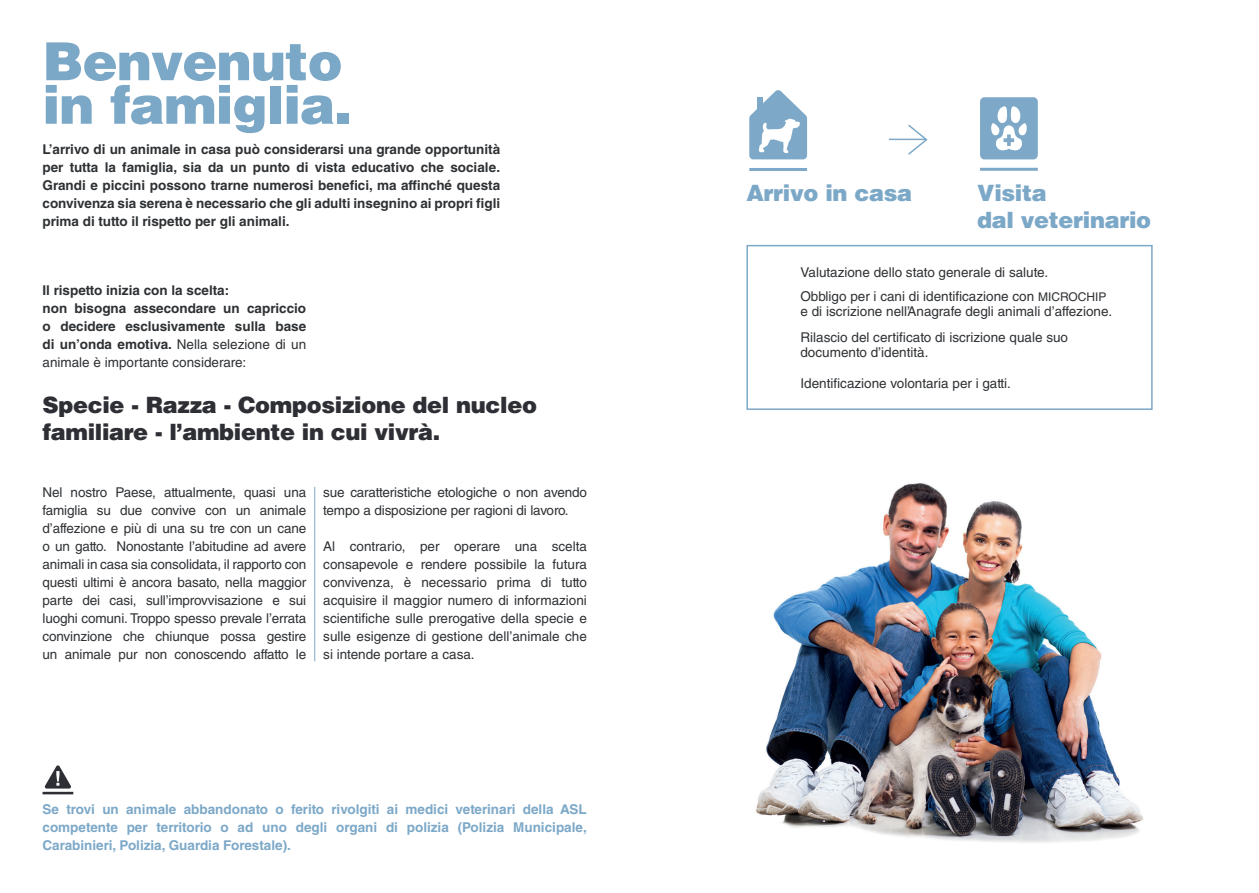
<style>
.page{position:relative;width:1259px;height:893px;background:#fff}
.page>*{position:absolute;margin:0;border:0;box-sizing:border-box;transform-origin:0 0}
.t1{font:900 52.5px/43.5px "Helvetica LT Std";letter-spacing:-.015em;color:#7ca8c8}
.t2{font:900 22.5px/27px "Helvetica LT Std";letter-spacing:-.015em;color:#2e2f35}
.t3{font:900 22.5px/27px "Helvetica LT Std";letter-spacing:-.015em;color:#7ca8c8}
.t4{font:13.5px/18px "Helvetica LT Std";color:#2e3134}
.t5{font:700 13.5px/18px "Helvetica LT Std";color:#2e3134;text-align:justify}
.t6{font:700 13.5px/18px "Helvetica LT Std";color:#7ca8c8;text-align:justify}
.s1{font-weight:400}
.s2{font-size:12px}
</style>
<div class="page">
<img style="left:756px;top:483px;width:387px;height:360px">
<svg style="left:749px;top:90px;width:58px;height:69px"></svg>
<div style="left:757px;top:98px;width:6px;height:12px;background:#7da8c8"></div>
<hr style="left:749px;top:168px;width:58px;height:3px;background:#7da8c8">
<hr style="left:980px;top:168px;width:57px;height:3px;background:#7da8c8">
<div style="left:980px;top:97px;width:57px;height:62px;background:#7da8c8;border-radius:4px"></div>
<svg style="left:991px;top:106px;width:35px;height:45px"></svg>
<hr style="left:889px;top:139px;width:36px;height:1px;background:#7da8c8">
<svg style="left:907px;top:124px;width:21px;height:31px"></svg>
<div style="left:746px;top:245px;width:406px;height:165px;border:2px solid #7da8c8"></div>
<svg style="left:44px;top:765px;width:27px;height:24px"></svg>
<hr style="left:43px;top:792px;width:30px;height:2px;background:#2e2f35">
<hr style="left:314px;top:487px;width:1px;height:174px;background:#7da8c8">
<h1 class="t1" style="left:43px;top:38px;width:311px">Benvenuto in famiglia.</h1>
<p class="t5" style="left:43px;top:140px;width:459px">L’arrivo di un animale in casa può considerarsi una grande opportunità per tutta la famiglia, sia da un punto di vista educativo che sociale.<br>Grandi e piccini possono trarne numerosi benefici, ma affinché questa convivenza sia serena è necessario che gli adulti insegnino ai propri figli prima di tutto il rispetto per gli animali.</p>
<p class="t5" style="left:43px;top:281px;width:265px;text-align:left">Il rispetto inizia con la scelta:<br>non bisogna assecondare un capriccio o decidere esclusivamente sulla base di un’onda emotiva. <span class="s1">Nella selezione di un animale è importante considerare:</span></p>
<h2 class="t2" style="left:43px;top:391px;width:496px">Specie - Razza - Composizione del nucleo familiare - l’ambiente in cui vivrà.</h2>
<p class="t4" style="left:43px;top:483px;width:265px;text-align:justify">Nel nostro Paese, attualmente, quasi una famiglia su due convive con un animale d’affezione e più di una su tre con un cane o un gatto. Nonostante l’abitudine ad avere animali in casa sia consolidata, il rapporto con questi ultimi è ancora basato, nella maggior parte dei casi, sull’improvvisazione e sui luoghi comuni. Troppo spesso prevale l’errata convinzione che chiunque possa gestire un animale pur non conoscendo affatto le</p>
<p class="t4" style="left:323px;top:483px;width:265px">sue caratteristiche etologiche o non avendo tempo a disposizione per ragioni di lavoro.</p>
<p class="t4" style="left:323px;top:537px;width:265px;text-align:justify">Al contrario, per operare una scelta consapevole e rendere possibile la futura convivenza, è necessario prima di tutto acquisire il maggior numero di informazioni scientifiche sulle prerogative della specie e sulle esigenze di gestione dell’animale che si intende portare a casa.</p>
<p class="t6" style="left:43px;top:800px;width:546px">Se trovi un animale abbandonato o ferito rivolgiti ai medici veterinari della ASL competente per territorio o ad uno degli organi di polizia (Polizia Municipale, Carabinieri, Polizia, Guardia Forestale).</p>
<h2 class="t3" style="left:746px;top:179px;width:167px">Arrivo in casa</h2>
<h2 class="t3" style="left:977px;top:179px;width:176px">Visita<br>dal veterinario</h2>
<p class="t4" style="left:800px;top:261px;width:307px;line-height:23.4px">Valutazione dello stato generale di salute.<br>Obbligo per i cani di identificazione con <span class="s2">MICROCHIP</span></p>
<p class="t4" style="left:800px;top:298px;width:313px;line-height:26px">e di iscrizione nell’Anagrafe degli animali d’affezione.<br>Rilascio del certificato di iscrizione quale suo</p>
<p class="t4" style="left:800px;top:343px;width:129px">documento d’identità.</p>
<p class="t4" style="left:800px;top:374px;width:212px">Identificazione volontaria per i gatti.</p>
</div>
